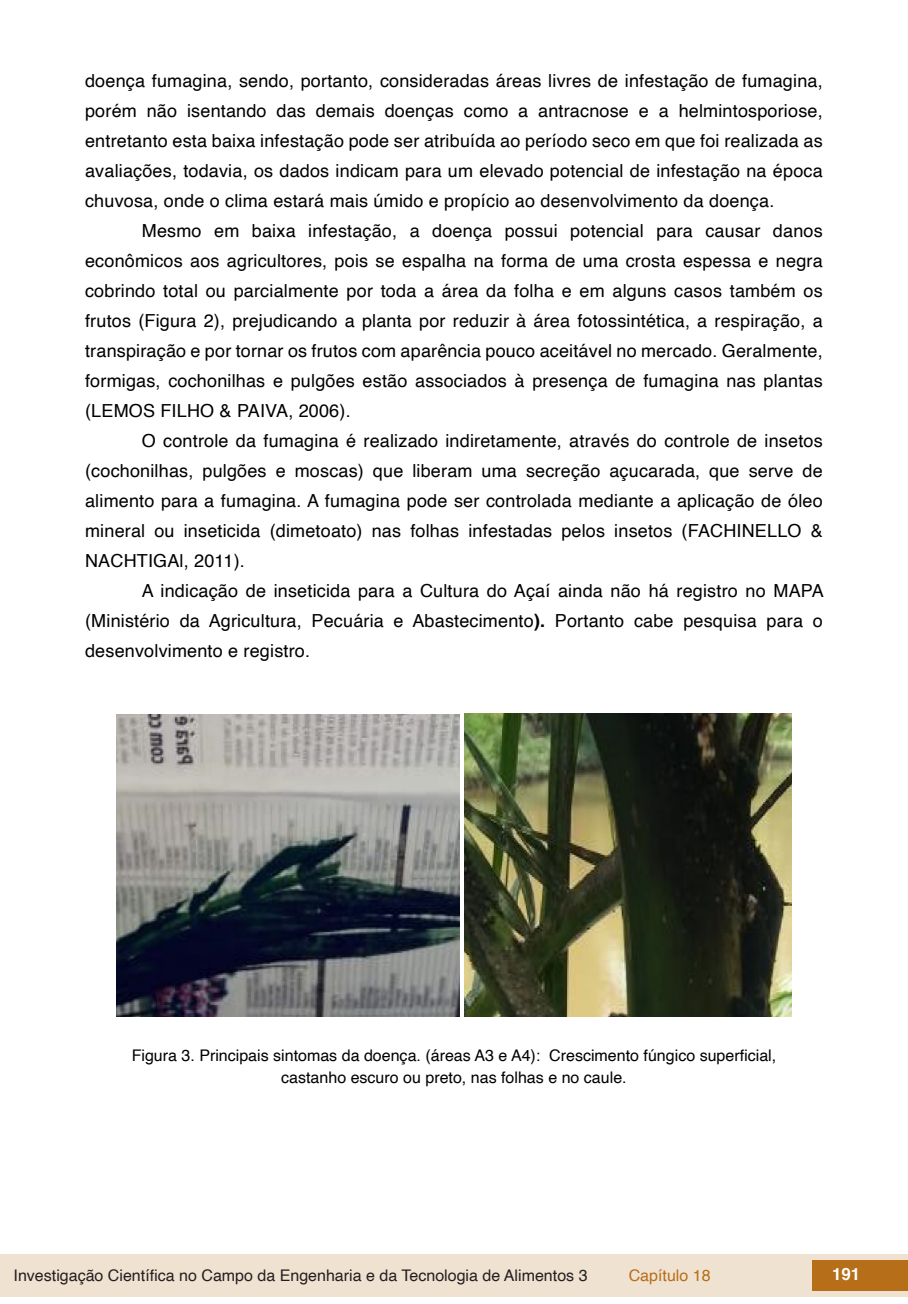
<style>
.page{position:relative;width:908px;height:1304px;background:#fff}
.page>*{position:absolute;margin:0;border:0;box-sizing:border-box;transform-origin:0 0}
.txt{font:18px/30px "Helvetica";letter-spacing:.01em;color:#000;text-align:justify}
.t1{font:700 16.8px "Helvetica";color:#fff}
.info_tab_graf_imag{font:16px/22px "Helvetica";color:#000;text-align:center}
.t2{font:16px "Helvetica";color:#231f20}
.t3{font:16px "Helvetica";color:#b66e19}
.s1{font-weight:700}
</style>
<div class="page">
<div style="left:0;top:1254px;width:906px;height:43px;background:#f0e2d1"></div>
<div style="left:812px;top:1261px;width:95px;height:30px;background:#b66e19"></div>
<img style="left:117px;top:714px;width:342px;height:303px">
<img style="left:464px;top:714px;width:326px;height:303px">
<p class="txt" style="left:85px;top:66px;width:738px">doença fumagina, sendo, portanto, consideradas áreas livres de infestação de fumagina, porém não isentando das demais doenças como a antracnose e a helmintosporiose, entretanto esta baixa infestação pode ser atribuída ao período seco em que foi realizada as avaliações, todavia, os dados indicam para um elevado potencial de infestação na época chuvosa, onde o clima estará mais úmido e propício ao desenvolvimento da doença.</p>
<p class="txt" style="left:85px;top:216px;width:738px;text-indent:57px">Mesmo em baixa infestação, a doença possui potencial para causar danos econômicos aos agricultores, pois se espalha na forma de uma crosta espessa e negra cobrindo total ou parcialmente por toda a área da folha e em alguns casos também os frutos (Figura 2), prejudicando a planta por reduzir à área fotossintética, a respiração, a transpiração e por tornar os frutos com aparência pouco aceitável no mercado. Geralmente, formigas, cochonilhas e pulgões estão associados à presença de fumagina nas plantas (LEMOS FILHO &amp; PAIVA, 2006).</p>
<p class="txt" style="left:85px;top:426px;width:738px;text-indent:57px">O controle da fumagina é realizado indiretamente, através do controle de insetos (cochonilhas, pulgões e moscas) que liberam uma secreção açucarada, que serve de alimento para a fumagina. A fumagina pode ser controlada mediante a aplicação de óleo mineral ou inseticida (dimetoato) nas folhas infestadas pelos insetos (FACHINELLO &amp; NACHTIGAl, 2011).</p>
<p class="txt" style="left:85px;top:576px;width:739px;text-indent:57px">A indicação de inseticida para a Cultura do Açaí ainda não há registro no MAPA (Ministério da Agricultura, Pecuária e Abastecimento<span class="s1">).</span> Portanto cabe pesquisa para o desenvolvimento e registro.</p>
<p class="info_tab_graf_imag" style="left:132px;top:1045px;width:645px">Figura 3. Principais sintomas da doença. (áreas A3 e A4): Crescimento fúngico superficial, castanho escuro ou preto, nas folhas e no caule.</p>
<p class="t2" style="left:14px;top:1263px;width:575px">Investigação Científica no Campo da Engenharia e da Tecnologia de Alimentos 3</p>
<p class="t3" style="left:628px;top:1263px;width:83px">Capítulo 18</p>
<p class="t1" style="left:831px;top:1261px;width:30px">191</p>
</div>
